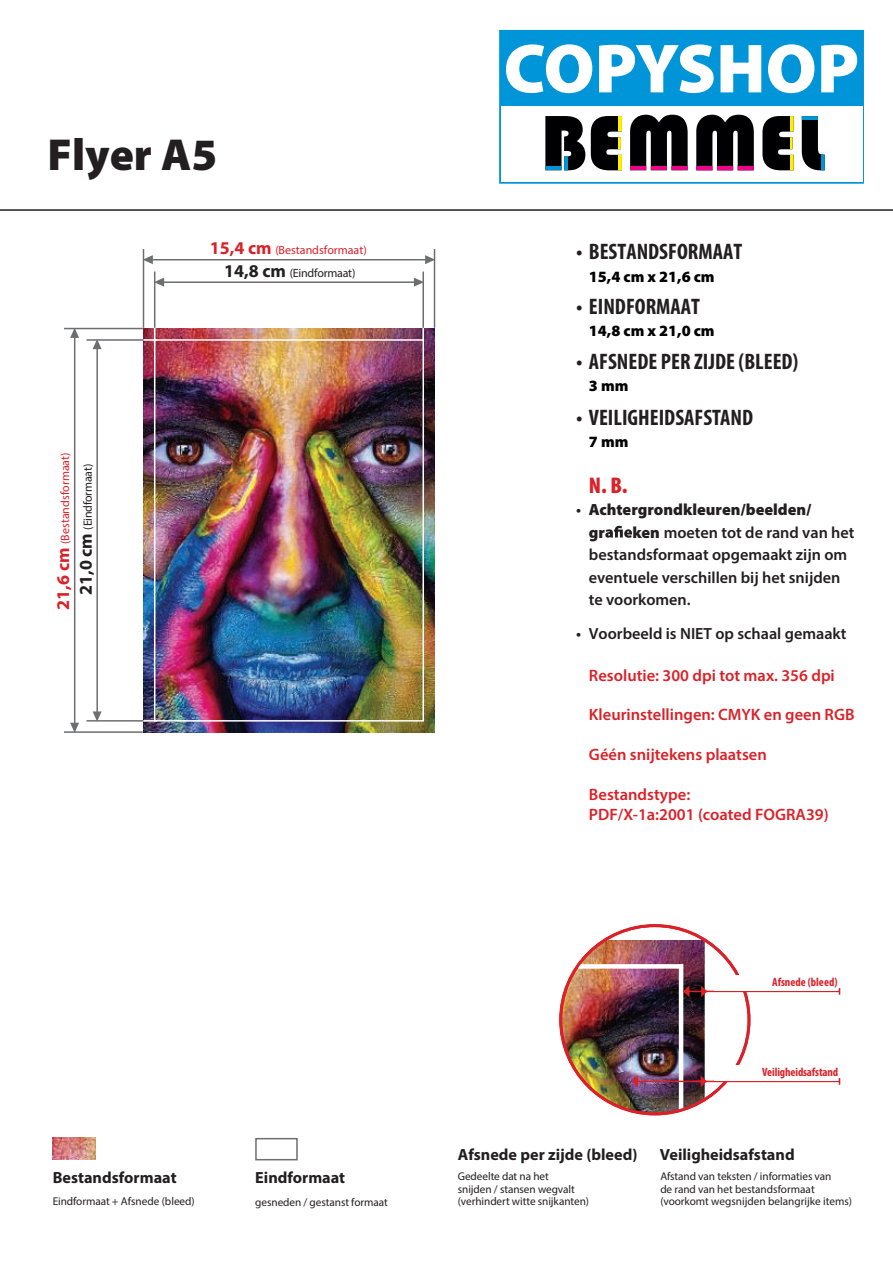
<style>
.page{position:relative;width:893px;height:1263px;background:#fff}
.page>*{position:absolute;margin:0;border:0;box-sizing:border-box;transform-origin:0 0}
.t1{font:900 45px "Myriad Pro";color:#231f20}
.t2{font:900 condensed 22.8px "Myriad Pro";color:#da2128}
.t3{font:700 condensed 22.5px "Myriad Pro";color:#231f20}
.t4{font:600 16.5px/19.8px "Myriad Pro";color:#da2128}
.t5{font:600 16.2px/22.5px "Myriad Pro";color:#231f20}
.t6{font:700 16.2px "Myriad Pro";color:#231f20}
.t7{font:900 16.2px/22.5px "Myriad Pro";color:#231f20}
.t8{font:900 15.75px "Myriad Pro";color:#000}
.t9{font:12px "Myriad Pro";color:#da2128}
.t10{font:12px "Myriad Pro";letter-spacing:-.02em;color:#231f20}
.t11{font:700 condensed 12px "Myriad Pro";letter-spacing:-.01em;color:#da2128}
.t12{font:11.25px/12.6px "Myriad Pro";letter-spacing:-.005em;color:#231f20}
.s1{font-weight:700;font-size:18px}
.s2{font-weight:600}
.s3{font-weight:900}
</style>
<div class="page">
<img style="left:561px;top:940px;width:144px;height:174px">
<img style="left:143px;top:328px;width:292px;height:404px">
<img style="left:53px;top:1138px;width:42px;height:21px">
<div style="left:154px;top:339px;width:270px;height:383px;border:2px solid #fff"></div>
<hr style="left:163px;top:281px;width:252px;height:2px;background:#6d6e71">
<svg style="left:155px;top:278px;width:9px;height:9px"></svg>
<svg style="left:414px;top:278px;width:8px;height:9px"></svg>
<hr style="left:96px;top:348px;width:2px;height:365px;background:#6d6e71">
<svg style="left:93px;top:711px;width:9px;height:9px"></svg>
<svg style="left:93px;top:341px;width:9px;height:8px"></svg>
<hr style="left:152px;top:259px;width:274px;height:1px;background:#6d6e71">
<svg style="left:144px;top:255px;width:9px;height:9px"></svg>
<svg style="left:425px;top:255px;width:9px;height:9px"></svg>
<hr style="left:74px;top:337px;width:1px;height:387px;background:#6d6e71">
<svg style="left:70px;top:723px;width:9px;height:8px"></svg>
<svg style="left:70px;top:329px;width:9px;height:9px"></svg>
<hr style="left:143px;top:249px;width:1px;height:79px;background:#6d6e71">
<hr style="left:64px;top:328px;width:79px;height:1px;background:#6d6e71">
<hr style="left:154px;top:272px;width:1px;height:67px;background:#6d6e71">
<hr style="left:64px;top:731px;width:79px;height:2px;background:#6d6e71">
<hr style="left:86px;top:720px;width:68px;height:2px;background:#6d6e71">
<hr style="left:86px;top:339px;width:68px;height:2px;background:#6d6e71">
<hr style="left:422px;top:272px;width:2px;height:67px;background:#6d6e71">
<hr style="left:434px;top:249px;width:1px;height:79px;background:#6d6e71">
<hr style="left:0;top:209px;width:893px;height:2px;background:#231f20">
<div style="left:255px;top:1138px;width:43px;height:22px;border:2px solid #6d6e71"></div>
<svg style="left:499px;top:30px;width:365px;height:154px;background:#0b99da"></svg>
<div style="left:501px;top:107px;width:361px;height:75px;background:#fff"></div>
<svg style="left:506px;top:44px;width:86px;height:49px"></svg>
<svg style="left:599px;top:44px;width:115px;height:49px"></svg>
<svg style="left:720px;top:45px;width:41px;height:47px"></svg>
<svg style="left:768px;top:44px;width:46px;height:49px"></svg>
<svg style="left:821px;top:45px;width:36px;height:47px"></svg>
<svg style="left:802px;top:120px;width:19px;height:50px"></svg>
<svg style="left:821px;top:154px;width:4px;height:16px"></svg>
<hr style="left:802px;top:116px;width:18px;height:4px;background:#0095d9">
<svg style="left:762px;top:116px;width:28px;height:54px;background:#29292b"></svg>
<svg style="left:790px;top:116px;width:4px;height:54px"></svg>
<svg style="left:696px;top:115px;width:58px;height:51px;background:#29292b"></svg>
<svg style="left:696px;top:166px;width:58px;height:4px"></svg>
<svg style="left:630px;top:115px;width:58px;height:51px;background:#29292b"></svg>
<svg style="left:630px;top:166px;width:58px;height:4px"></svg>
<svg style="left:591px;top:116px;width:27px;height:54px"></svg>
<svg style="left:618px;top:116px;width:4px;height:54px"></svg>
<svg style="left:545px;top:116px;width:40px;height:54px;background:#2b2b2d"></svg>
<svg style="left:564px;top:153px;width:4px;height:17px"></svg>
<hr style="left:545px;top:166px;width:17px;height:4px;background:#0095d9">
<svg style="left:143px;top:328px;width:14px;height:13px"></svg>
<svg style="left:143px;top:720px;width:14px;height:2px"></svg>
<svg style="left:422px;top:328px;width:2px;height:13px"></svg>
<svg style="left:605px;top:526px;width:27px;height:12px"></svg>
<div style="left:549px;top:913px;width:212px;height:213px;border:11px solid #fff;border-radius:50%"></div>
<div style="left:578px;top:964px;width:105px;height:5px;background:#fff"></div>
<hr style="left:679px;top:964px;width:4px;height:146px;background:#fff">
<hr style="left:637px;top:1081px;width:64px;height:1px;background:#da2128">
<svg style="left:632px;top:1075px;width:6px;height:12px"></svg>
<svg style="left:701px;top:1075px;width:6px;height:12px"></svg>
<svg style="left:683px;top:985px;width:24px;height:12px"></svg>
<hr style="left:693px;top:1081px;width:146px;height:1px;background:#da2128">
<hr style="left:706px;top:991px;width:133px;height:1px;background:#da2128">
<div style="left:714px;top:1065px;width:124px;height:15px;background:#fff"></div>
<div style="left:714px;top:975px;width:124px;height:15px;background:#fff"></div>
<h1 class="t1" style="left:48px;top:138px;width:171px">Flyer A5</h1>
<p class="t9" style="left:210px;top:246px;width:158px"><span class="s1">15,4 cm</span> (Bestandsformaat)</p>
<p class="t9" style="left:61px;top:609px;width:158px;rotate:-90deg"><span class="s1">21,6 cm</span> (Bestandsformaat)</p>
<p class="t10" style="left:83px;top:595px;width:133px;rotate:-90deg"><span class="s1">21,0 cm</span> (Eindformaat)</p>
<p class="t10" style="left:224px;top:268px;width:133px"><span class="s1">14,8 cm</span> (Eindformaat)</p>
<h3 class="t6" style="left:53px;top:1171px;width:126px">Bestandsformaat</h3>
<h3 class="t6" style="left:255px;top:1171px;width:91px">Eindformaat</h3>
<p class="t12" style="left:53px;top:1196px;width:144px">Eindformaat + Afsnede (bleed)</p>
<p class="t12" style="left:255px;top:1196px;width:134px">gesneden / gestanst formaat</p>
<h3 class="t3" style="left:576px;top:243px;width:168px">• BESTANDSFORMAAT</h3>
<h3 class="t8" style="left:589px;top:271px;width:127px">15,4 cm x 21,6 cm</h3>
<h3 class="t3" style="left:576px;top:298px;width:125px">• EINDFORMAAT</h3>
<h3 class="t8" style="left:589px;top:325px;width:127px">14,8 cm x 21,0 cm</h3>
<h3 class="t3" style="left:576px;top:353px;width:224px">• AFSNEDE PER ZIJDE (BLEED)</h3>
<h3 class="t3" style="left:576px;top:409px;width:179px">• VEILIGHEIDSAFSTAND</h3>
<h3 class="t8" style="left:589px;top:380px;width:41px">3 mm</h3>
<h3 class="t8" style="left:589px;top:436px;width:41px">7 mm</h3>
<h2 class="t2" style="left:589px;top:471px;width:40px">N. B.</h2>
<h3 class="t7" style="left:589px;top:500px;width:224px;text-indent:-13px"><span class="s2">•</span> Achtergrondkleuren/beelden/ gr</h3>
<h3 class="t5" style="left:589px;top:522px;width:267px;text-indent:44px"><span class="s3">ken</span> moeten tot de rand van het bestandsformaat opgemaakt zijn om eventuele verschillen bij het snijden te voorkomen.</h3>
<h3 class="t5" style="left:576px;top:623px;width:272px">• Voorbeeld is NIET op schaal gemaakt</h3>
<h3 class="t4" style="left:589px;top:667px;width:247px">Resolutie: 300 dpi tot max. 356 dpi</h3>
<h3 class="t4" style="left:589px;top:706px;width:267px">Kleurinstellingen: CMYK en geen RGB</h3>
<h3 class="t4" style="left:589px;top:746px;width:179px">Géén snijtekens plaatsen</h3>
<h3 class="t4" style="left:589px;top:786px;width:241px">Bestandstype:<br>PDF/X-1a:2001 (coated FOGRA39)</h3>
<p class="t11" style="left:772px;top:978px;width:67px">Afsnede (bleed)</p>
<p class="t11" style="left:762px;top:1068px;width:78px">Veiligheidsafstand</p>
<h3 class="t6" style="left:458px;top:1149px;width:181px">Afsnede per zijde (bleed)</h3>
<h3 class="t6" style="left:660px;top:1149px;width:136px">Veiligheidsafstand</h3>
<p class="t12" style="left:458px;top:1171px;width:133px">Gedeelte dat na het<br>snijden / stansen wegvalt (verhindert witte snijkanten)</p>
<p class="t12" style="left:660px;top:1171px;width:193px">Afstand van teksten / informaties van<br>de rand van het bestandsformaat (voorkomt wegsnijden belangrijke items)</p>
</div>
